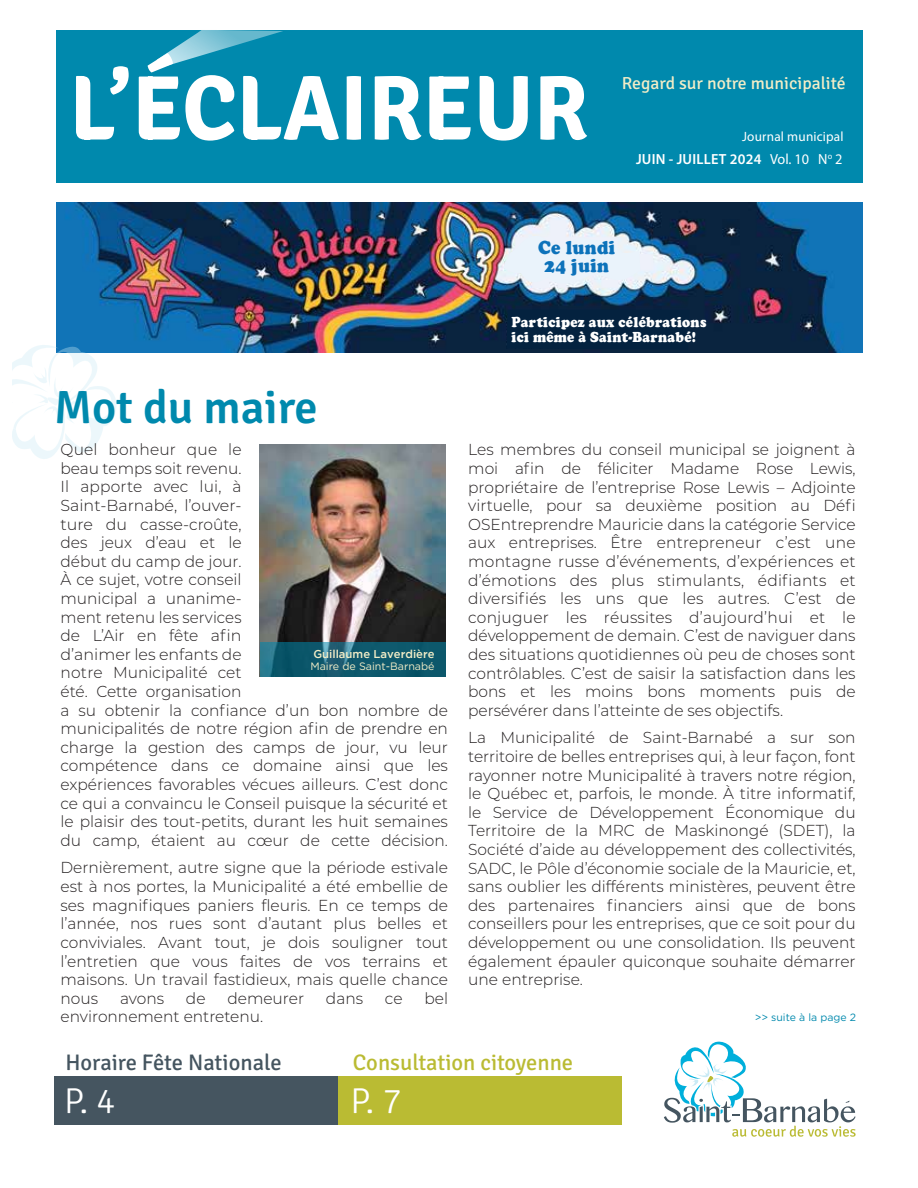
<style>
.page{position:relative;width:918px;height:1188px;background:#fff}
.page>*{position:absolute;margin:0;border:0;box-sizing:border-box;transform-origin:0 0}
.t1{font:300 91.8px "Signika";color:#fff}
.t2{font:300 46.5px "Signika";color:#0089ad}
.t3{font:300 36px "Signika";color:#fff}
.t4{font:300 22.5px "Signika";color:#babb33}
.t5{font:300 22.5px "Signika";color:#455560}
.t6{font:900 19.5px/18px "Cooper";letter-spacing:.025em;color:#0d72ba;text-align:center;scale:.9 1}
.t7{font:300 17.4px "Signika";color:#f2edc7}
.t8{font:300 15.9px/18.6px "Montserrat";color:#231f20;text-align:justify}
.t9{font:900 15px/15px "Cooper";letter-spacing:.025em;color:#fff;scale:.9 1}
.t10{font:600 14.7px "Myriad Pro";letter-spacing:.015em;color:#fff}
.t11{font:13.5px "Myriad Pro";letter-spacing:.015em;color:#fff}
.t12{font:500 11.25px "Gotham";color:#f2edc7}
.t13{font:10.65px "Gotham HTF";color:#f2edc7}
.t14{font:10.5px "Gotham HTF";color:#0089ad}
.s1{font-weight:400}
</style>
<div class="page">
<img style="left:56px;top:202px;width:807px;height:151px">
<div style="left:54px;top:1076px;width:285px;height:49px;background:#455560"></div>
<div style="left:339px;top:1076px;width:283px;height:49px;background:#babb33"></div>
<div style="left:13px;top:31px;width:888px;height:156px;background:#0089ad"></div>
<div style="left:0;top:0;width:55px;height:492px;background:#fff"></div>
<div style="left:0;top:183px;width:906px;height:14px;background:#fff"></div>
<svg style="left:157px;top:30px;width:126px;height:36px"></svg>
<svg style="left:664px;top:1041px;width:192px;height:96px"></svg>
<svg style="left:12px;top:345px;width:105px;height:114px"></svg>
<img style="left:260px;top:444px;width:186px;height:199px">
<div style="left:864px;top:0;width:54px;height:505px;background:#fff"></div>
<svg style="left:260px;top:643px;width:186px;height:34px;background:#125c70"></svg>
<svg style="left:503px;top:233px;width:137px;height:58px;background:#d9e4ee"></svg>
<div style="left:507px;top:310px;width:183px;height:40px;background:#04223f"></div>
<h1 class="t1" style="left:69px;top:43px;width:521px">L’ÉCLAIREUR</h1>
<p class="t7" style="left:622px;top:71px;width:225px">Regard sur notre municipalité</p>
<p class="t11" style="left:742px;top:128px;width:103px">Journal municipal</p>
<p class="t10" style="left:636px;top:149px;width:208px">JUIN - JUILLET 2024 <span class="s1">Vol. 10 N</span><sup>o</sup> <span class="s1">2</span></p>
<p class="t6" style="left:538px;top:238px;width:87px">Ce lundi<br>24 juin</p>
<h2 class="t2" style="left:54px;top:374px;width:265px">Mot du maire</h2>
<p class="t8" style="left:61px;top:440px;width:389px;text-align:left">Quel bonheur que le<br>beau temps soit revenu.<br>Il apporte avec lui, à<br>Saint-Barnabé, l’ouver-<br>ture du casse-croûte,<br>des jeux d’eau et le<br>début du camp de jour.<br>À ce sujet, votre conseil<br>municipal a unanime-<br>ment retenu les services<br>de L’Air en fête afin<br>d’animer les enfants de<br>notre Municipalité cet<br>été. Cette organisation<br>a su obtenir la confiance d’un bon nombre de municipalités de notre région afin de prendre en charge la gestion des camps de jour, vu leur compétence dans ce domaine ainsi que les expériences favorables vécues ailleurs. C’est donc ce qui a convaincu le Conseil puisque la sécurité et le plaisir des tout-petits, durant les huit semaines du camp, étaient au cœur de cette décision.</p>
<p class="t8" style="left:61px;top:858px;width:389px">Dernièrement, autre signe que la période estivale est à nos portes, la Municipalité a été embellie de ses magnifiques paniers fleuris. En ce temps de l’année, nos rues sont d’autant plus belles et conviviales. Avant tout, je dois souligner tout l’entretien que vous faites de vos terrains et maisons. Un travail fastidieux, mais quelle chance nous</p>
<p class="t12" style="left:313px;top:647px;width:123px">Guillaume Laverdière</p>
<p class="t13" style="left:310px;top:660px;width:126px">Maire de Saint-Barnabé</p>
<p class="t8" style="left:120px;top:988px;width:46px">avons</p>
<p class="t8" style="left:186px;top:988px;width:21px">de</p>
<p class="t8" style="left:227px;top:988px;width:78px">demeurer</p>
<p class="t8" style="left:326px;top:988px;width:39px">dans</p>
<p class="t8" style="left:385px;top:988px;width:19px">ce</p>
<p class="t8" style="left:424px;top:988px;width:25px">bel</p>
<p class="t8" style="left:61px;top:1007px;width:204px">environnement entretenu.</p>
<p class="t9" style="left:512px;top:314px;width:218px">Participez aux célébrations ici même à Saint-Barnabé!</p>
<p class="t8" style="left:468px;top:440px;width:389px">Les membres du conseil municipal se joignent à moi afin de féliciter Madame Rose Lewis, propriétaire de l’entreprise Rose Lewis – Adjointe virtuelle, pour sa deuxième position au Défi OSEntreprendre Mauricie dans la catégorie Service aux entreprises. Être entrepreneur c’est une montagne russe d’événements, d’expériences et d’émotions des plus stimulants, édifiants et diversifiés les uns que les autres. C’est de conjuguer les réussites d’aujourd’hui et le développement de demain. C’est de naviguer dans des situations quotidiennes où peu de choses sont contrôlables. C’est de saisir la satisfaction dans les bons et les moins bons moments puis de persévérer dans l’atteinte de ses objectifs.</p>
<p class="t8" style="left:468px;top:728px;width:389px">La Municipalité de Saint-Barnabé a sur son territoire de belles entreprises qui, à leur façon, font rayonner notre Municipalité à travers notre région, le Québec et, parfois, le monde. À titre informatif, le Service de Développement Économique du Territoire de la MRC de Maskinongé (SDET), la Société d’aide au développement des collectivités, SADC, le Pôle d’économie sociale de la Mauricie, et, sans oublier les différents ministères, peuvent être des partenaires financiers ainsi que de bons conseillers pour les entreprises, que ce soit pour du développement ou une consolidation. Ils peuvent également épauler quiconque souhaite démarrer une entreprise.</p>
<p class="t14" style="left:755px;top:1012px;width:103px">&gt;&gt; suite à la page 2</p>
<h3 class="t5" style="left:65px;top:1046px;width:218px">Horaire Fête Nationale</h3>
<h3 class="t3" style="left:64px;top:1075px;width:53px">P. 4</h3>
<h3 class="t4" style="left:353px;top:1046px;width:222px">Consultation citoyenne</h3>
<h3 class="t3" style="left:350px;top:1075px;width:53px">P. 7</h3>
</div>
